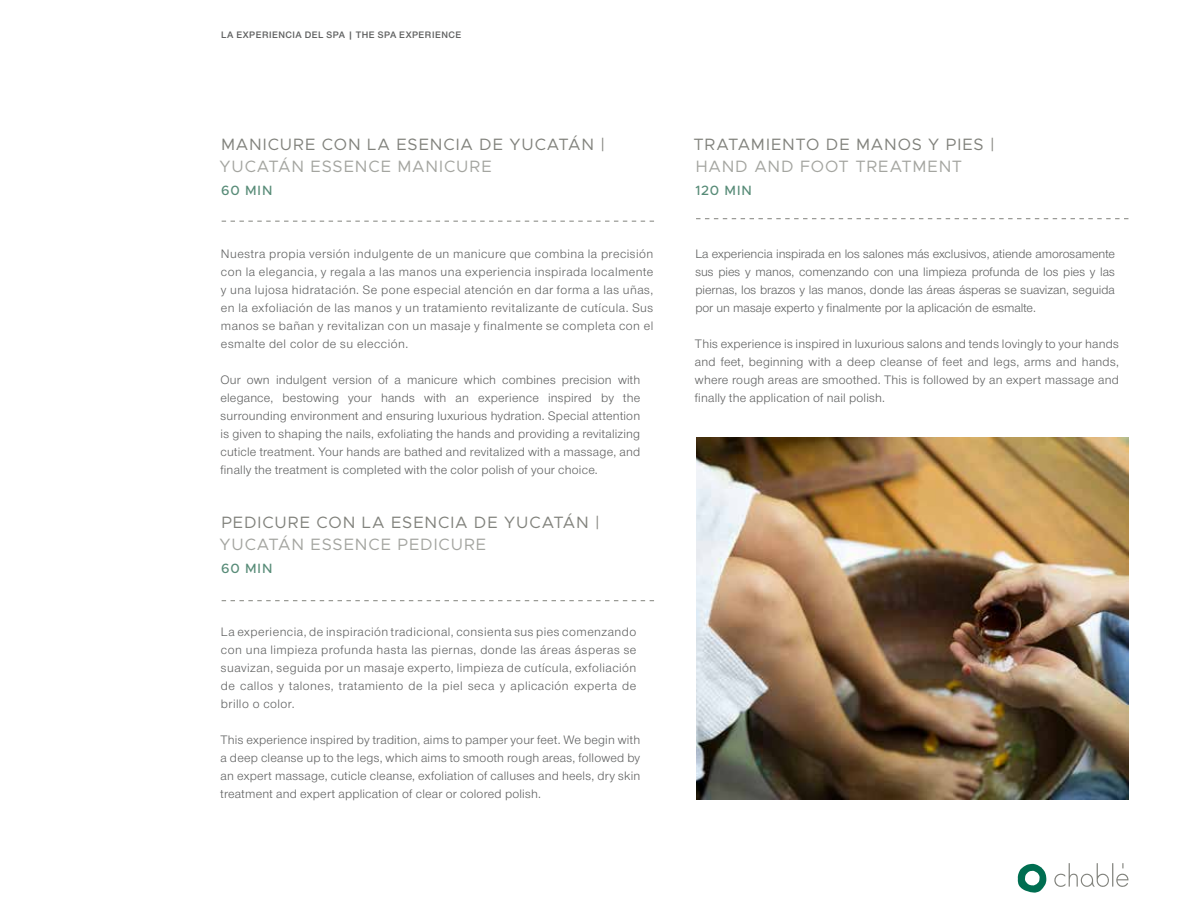
<style>
.page{position:relative;width:1188px;height:918px;background:#fff}
.page>*{position:absolute;margin:0;border:0;box-sizing:border-box;transform-origin:0 0}
.t1{font:16.5px "Metropolis";letter-spacing:.055em;color:#81827c}
.t2{font:16.5px "Metropolis";letter-spacing:.055em;color:#a4a5a0}
.t3{font:500 13.5px "Metropolis";letter-spacing:.075em;color:#578b77}
.t4{font:12.75px/18px "Nimbus San Nov T";letter-spacing:.015em;color:#5f6060;text-align:justify}
.t5{font:9.75px "Nimbus San Nov T Sem Bol";letter-spacing:.05em;color:#5f6060}
</style>
<div class="page">
<svg style="left:1018px;top:864px;width:28px;height:29px"></svg>
<svg style="left:1054px;top:863px;width:75px;height:24px"></svg>
<svg style="left:696px;top:218px;width:432px;height:1px"></svg>
<svg style="left:222px;top:221px;width:432px;height:1px"></svg>
<svg style="left:222px;top:600px;width:432px;height:1px"></svg>
<img style="left:696px;top:438px;width:432px;height:361px">
<p class="t5" style="left:221px;top:29px;width:242px">LA EXPERIENCIA DEL SPA | THE SPA EXPERIENCE</p>
<p class="t1" style="left:221px;top:134px;width:385px">MANICURE CON LA ESENCIA DE YUCATÁN |</p>
<p class="t2" style="left:220px;top:156px;width:274px">YUCATÁN ESSENCE MANICURE</p>
<p class="t3" style="left:221px;top:181px;width:53px">60 MIN</p>
<p class="t4" style="left:221px;top:244px;width:434px">Nuestra propia versión indulgente de un manicure que combina la precisión con la elegancia, y regala a las manos una experiencia inspirada localmente y una lujosa hidratación. Se pone especial atención en dar forma a las uñas, en la exfoliación de las manos y un tratamiento revitalizante de cutícula. Sus manos se bañan y revitalizan con un masaje y finalmente se completa con el esmalte del color de su elección.</p>
<p class="t4" style="left:221px;top:370px;width:421px">Our own indulgent version of a manicure which combines precision with elegance, bestowing your hands with an experience inspired by the surrounding environment and ensuring luxurious hydration. Special attention is given to shaping the nails, exfoliating the hands and providing a revitalizing cuticle treatment. Your hands are bathed and revitalized with a massage, and finally the treatment is completed with the color polish of your choice.</p>
<p class="t1" style="left:221px;top:512px;width:380px">PEDICURE CON LA ESENCIA DE YUCATÁN |</p>
<p class="t2" style="left:220px;top:534px;width:268px">YUCATÁN ESSENCE PEDICURE</p>
<p class="t3" style="left:221px;top:559px;width:53px">60 MIN</p>
<p class="t4" style="left:221px;top:622px;width:417px">La experiencia, de inspiración tradicional, consienta sus pies comenzando con una limpieza profunda hasta las piernas, donde las áreas ásperas se suavizan, seguida por un masaje experto, limpieza de cutícula, exfoliación de callos y talones, tratamiento de la piel seca y aplicación experta de brillo o color.</p>
<p class="t4" style="left:221px;top:730px;width:421px">This experience inspired by tradition, aims to pamper your feet. We begin with a deep cleanse up to the legs, which aims to smooth rough areas, followed by an expert massage, cuticle cleanse, exfoliation of calluses and heels, dry skin treatment and expert application of clear or colored polish.</p>
<p class="t1" style="left:694px;top:134px;width:303px">TRATAMIENTO DE MANOS Y PIES |</p>
<p class="t2" style="left:696px;top:156px;width:268px">HAND AND FOOT TREATMENT</p>
<p class="t3" style="left:695px;top:181px;width:58px">120 MIN</p>
<p class="t4" style="left:695px;top:244px;width:421px">La experiencia inspirada en los salones más exclusivos, atiende amorosamente sus pies y manos, comenzando con una limpieza profunda de los pies y las piernas, los brazos y las manos, donde las áreas ásperas se suavizan, seguida por un masaje experto y finalmente por la aplicación de esmalte.</p>
<p class="t4" style="left:695px;top:334px;width:425px">This experience is inspired in luxurious salons and tends lovingly to your hands and feet, beginning with a deep cleanse of feet and legs, arms and hands, where rough areas are smoothed. This is followed by an expert massage and finally the application of nail polish.</p>
</div>
